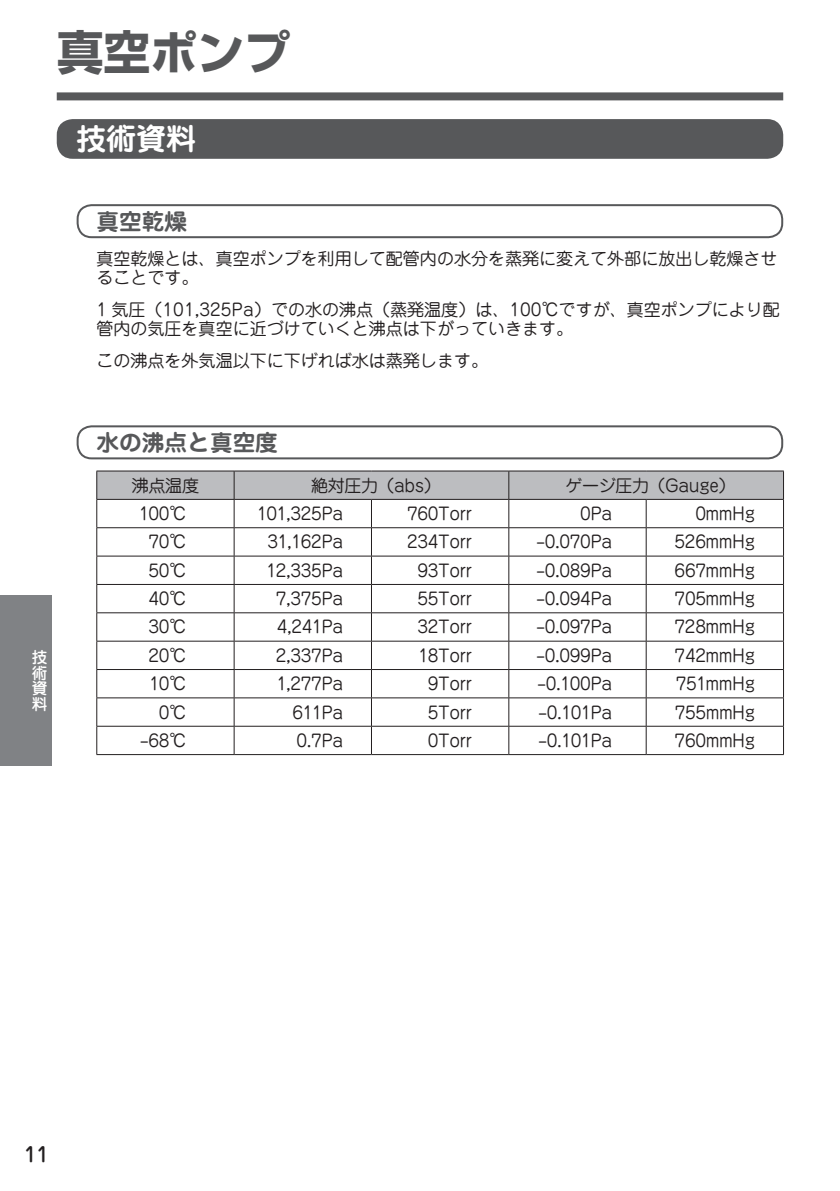
<style>
.page{position:relative;width:840px;height:1191px;background:#fff}
.page>*{position:absolute;margin:0;border:0;box-sizing:border-box;transform-origin:0 0}
.t1{font:700 46.8px "Shin Go Pro";color:#57585a}
.t2{font:700 29.8px "Jun 501 Pro";color:#fff}
.t3{font:700 22.6px "Jun 501 Pro";color:#57585a}
.t4{font:500 19.8px "Jun 34 Pro";color:#231f20}
.t5{font:17px "Jun 201 Pro";letter-spacing:-.02em;color:#231f20}
.t6{font:17px/19.8px "Jun 201 Pro";color:#231f20}
.t7{font:500 15.6px/15.6px "Jun 34 Pro";color:#fff;text-align:justify}
</style>
<div class="page">
<div style="left:57px;top:92px;width:725px;height:8px;background:#57585a"></div>
<div style="left:57px;top:119px;width:725px;height:40px;background:#57585a;border-radius:16px"></div>
<svg style="left:96px;top:471px;width:687px;height:283px"></svg>
<hr style="left:96px;top:754px;width:138px;height:1px;background:#231f20">
<hr style="left:234px;top:754px;width:137px;height:1px;background:#231f20">
<hr style="left:371px;top:754px;width:137px;height:1px;background:#231f20">
<hr style="left:508px;top:754px;width:137px;height:1px;background:#231f20">
<hr style="left:645px;top:754px;width:138px;height:1px;background:#231f20">
<div style="left:77px;top:425px;width:705px;height:34px;border:2px solid #57585a;border-radius:14px"></div>
<div style="left:0;top:595px;width:51px;height:170px;background:#808285"></div>
<div style="left:77px;top:204px;width:705px;height:34px;border:2px solid #57585a;border-radius:14px"></div>
<h1 class="t1" style="left:57px;top:15px;width:235px">真空ポンプ</h1>
<h2 class="t2" style="left:77px;top:115px;width:121px">技術資料</h2>
<h3 class="t3" style="left:96px;top:203px;width:92px">真空乾燥</h3>
<p class="t6" style="left:96px;top:246px;width:682px">真空乾燥とは､真空ポンプを利用して配管内の水分を蒸発に変えて外部に放出し乾燥させることです。</p>
<p class="t6" style="left:96px;top:297px;width:684px">1 気圧（101,325Pa）での水の沸点（蒸発温度）は、100℃ですが、真空ポンプにより配管内の気圧を真空に近づけていくと沸点は下がっていきます。</p>
<p class="t6" style="left:96px;top:348px;width:393px">この沸点を外気温以下に下げれば水は蒸発します。</p>
<p class="t7" style="left:32px;top:648px;width:17px">技術資料</p>
<h3 class="t3" style="left:96px;top:424px;width:183px">水の沸点と真空度</h3>
<p class="t5" style="left:132px;top:472px;width:69px">沸点温度</p>
<p class="t5" style="left:311px;top:472px;width:131px">絶対圧力（abs）</p>
<p class="t5" style="left:565px;top:472px;width:171px">ゲージ圧力（Gauge）</p>
<p class="t5" style="left:139px;top:500px;width:49px">100℃</p>
<p class="t5" style="left:256px;top:500px;width:88px">101,325Pa</p>
<p class="t5" style="left:407px;top:500px;width:66px">760Torr</p>
<p class="t5" style="left:580px;top:500px;width:34px">0Pa</p>
<p class="t5" style="left:695px;top:500px;width:61px">0mmHg</p>
<p class="t5" style="left:148px;top:528px;width:39px">70℃</p>
<p class="t5" style="left:267px;top:528px;width:77px">31,162Pa</p>
<p class="t5" style="left:407px;top:528px;width:66px">234Torr</p>
<p class="t5" style="left:536px;top:528px;width:77px">–0.070Pa</p>
<p class="t5" style="left:674px;top:528px;width:82px">526mmHg</p>
<p class="t5" style="left:148px;top:557px;width:39px">50℃</p>
<p class="t5" style="left:266px;top:557px;width:79px">12,335Pa</p>
<p class="t5" style="left:417px;top:557px;width:56px">93Torr</p>
<p class="t5" style="left:536px;top:557px;width:77px">–0.089Pa</p>
<p class="t5" style="left:674px;top:557px;width:82px">667mmHg</p>
<p class="t5" style="left:148px;top:585px;width:39px">40℃</p>
<p class="t5" style="left:276px;top:585px;width:69px">7,375Pa</p>
<p class="t5" style="left:417px;top:585px;width:56px">55Torr</p>
<p class="t5" style="left:536px;top:585px;width:77px">–0.094Pa</p>
<p class="t5" style="left:674px;top:585px;width:82px">705mmHg</p>
<p class="t5" style="left:148px;top:613px;width:39px">30℃</p>
<p class="t5" style="left:276px;top:613px;width:68px">4,241Pa</p>
<p class="t5" style="left:417px;top:613px;width:56px">32Torr</p>
<p class="t5" style="left:536px;top:613px;width:77px">–0.097Pa</p>
<p class="t5" style="left:674px;top:613px;width:82px">728mmHg</p>
<p class="t5" style="left:148px;top:642px;width:39px">20℃</p>
<p class="t5" style="left:276px;top:642px;width:69px">2,337Pa</p>
<p class="t5" style="left:418px;top:642px;width:55px">18Torr</p>
<p class="t5" style="left:536px;top:642px;width:77px">–0.099Pa</p>
<p class="t5" style="left:674px;top:642px;width:82px">742mmHg</p>
<p class="t5" style="left:149px;top:670px;width:38px">10℃</p>
<p class="t5" style="left:276px;top:670px;width:68px">1,277Pa</p>
<p class="t5" style="left:427px;top:670px;width:46px">9Torr</p>
<p class="t5" style="left:537px;top:670px;width:76px">–0.100Pa</p>
<p class="t5" style="left:675px;top:670px;width:81px">751mmHg</p>
<p class="t5" style="left:159px;top:698px;width:29px">0℃</p>
<p class="t5" style="left:292px;top:698px;width:52px">611Pa</p>
<p class="t5" style="left:427px;top:698px;width:46px">5Torr</p>
<p class="t5" style="left:538px;top:698px;width:75px">–0.101Pa</p>
<p class="t5" style="left:674px;top:698px;width:82px">755mmHg</p>
<p class="t5" style="left:140px;top:727px;width:47px">–68℃</p>
<p class="t5" style="left:296px;top:727px;width:48px">0.7Pa</p>
<p class="t5" style="left:427px;top:727px;width:46px">0Torr</p>
<p class="t5" style="left:538px;top:727px;width:75px">–0.101Pa</p>
<p class="t5" style="left:674px;top:727px;width:82px">760mmHg</p>
<p class="t4" style="left:24px;top:1138px;width:27px">11</p>
</div>
